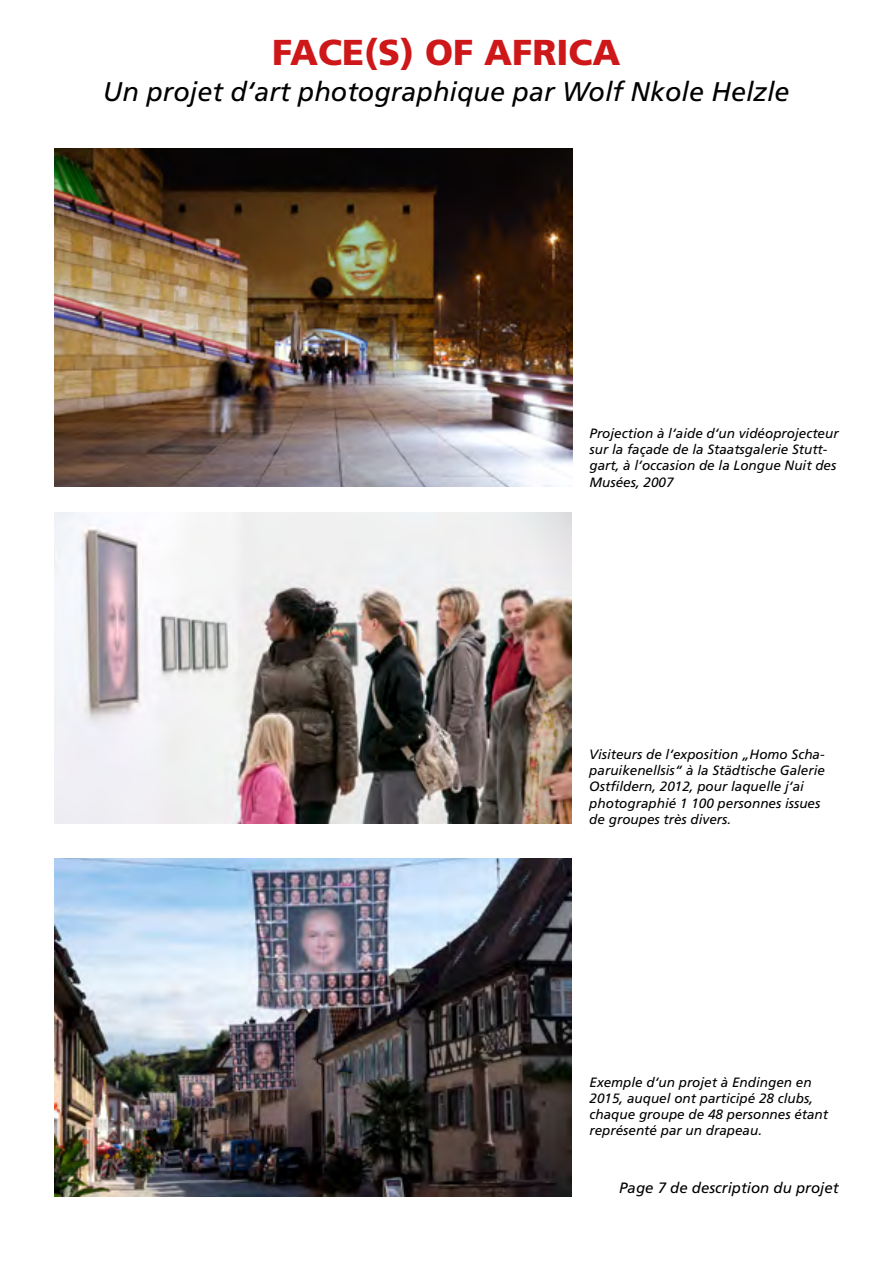
<style>
.page{position:relative;width:893px;height:1263px;background:#fff}
.page>*{position:absolute;margin:0;border:0;box-sizing:border-box;transform-origin:0 0}
.t1{font:900 36px "Frutiger";color:#cd1719}
.t2{font:italic 27px "Frutiger";color:#000}
.t3{font:italic 15px "Frutiger";color:#000}
.t4{font:italic 13.5px/16.2px "Frutiger";color:#000}
</style>
<div class="page">
<img style="left:54px;top:858px;width:517px;height:338px">
<img style="left:54px;top:512px;width:517px;height:312px">
<img style="left:54px;top:149px;width:519px;height:338px">
<h1 class="t1" style="left:272px;top:30px;width:350px">FACE(S) OF AFRICA</h1>
<h2 class="t2" style="left:103px;top:76px;width:688px">Un projet d‘art photographique par Wolf Nkole Helzle</h2>
<p class="t4" style="left:589px;top:425px;width:251px">Projection à l‘aide d‘un vidéoprojecteur sur la façade de la Staatsgalerie Stutt&shy;gart, à l‘occasion de la Longue Nuit des Musées, 2007</p>
<p class="t4" style="left:589px;top:746px;width:237px">Visiteurs de l‘exposition „Homo Scha&shy;paruikenellsis“ à la Städtische Galerie Ostfildern, 2012, pour laquelle j‘ai photographié 1 100 personnes issues de groupes très divers.</p>
<p class="t4" style="left:589px;top:1074px;width:240px">Exemple d‘un projet à Endingen en 2015, auquel ont participé 28 clubs, chaque groupe de 48 personnes étant représenté par un drapeau.</p>
<p class="t3" style="left:619px;top:1179px;width:221px">Page 7 de description du projet</p>
</div>
